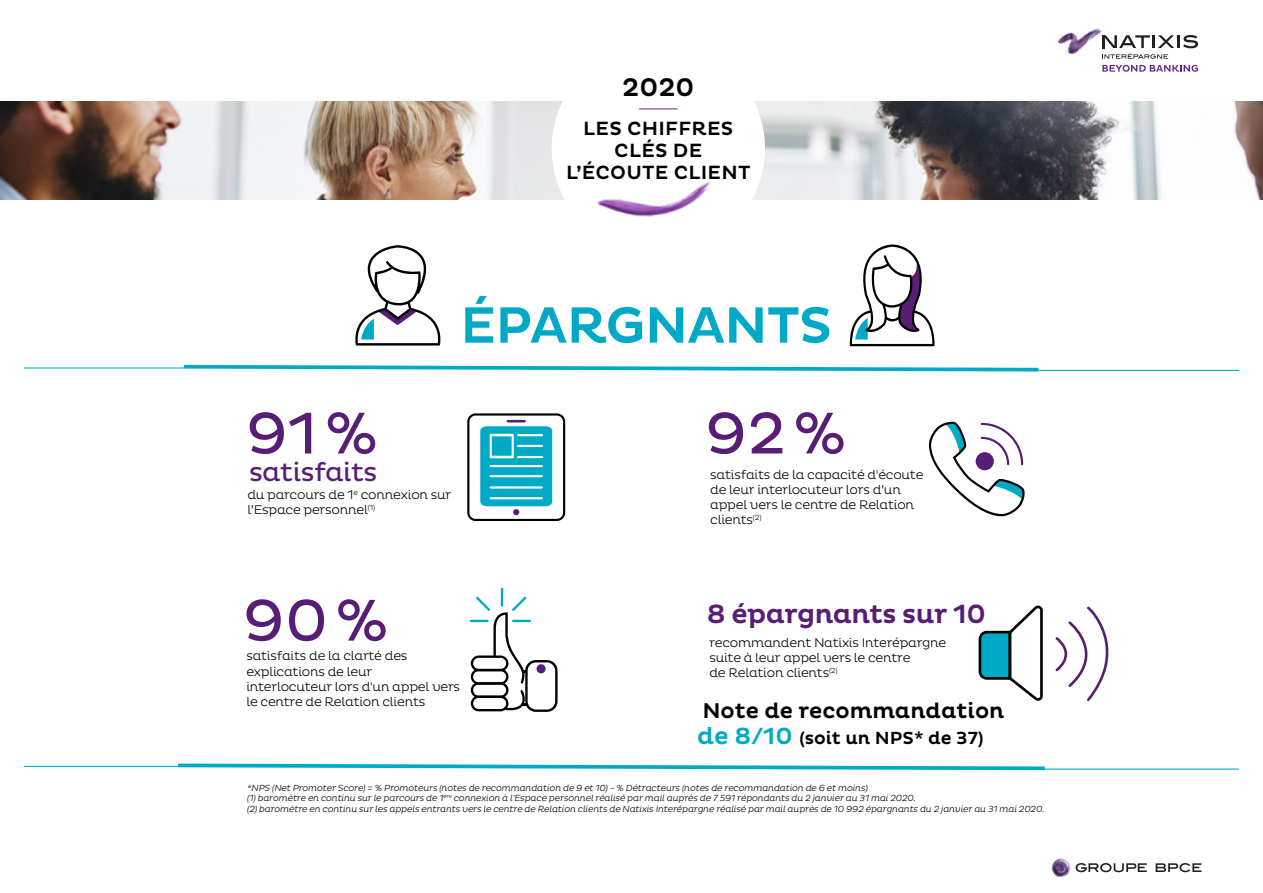
<style>
.page{position:relative;width:1263px;height:893px;background:#fff}
.page>*{position:absolute;margin:0;border:0;box-sizing:border-box;transform-origin:0 0}
.t1{font:59.85px "Pluto";color:#581d74}
.t2{font:500 51.9px "Pluto";letter-spacing:-.02em;color:#00aac7}
.t3{font:500 26.85px "Pluto";letter-spacing:-.02em;color:#581d74}
.t4{font:26.55px "Pluto";letter-spacing:-.02em;color:#581d74}
.t5{font:500 25.95px "Pluto";color:#000}
.t6{font:500 21.75px "Pluto";color:#000}
.t7{font:500 19.5px/21.9px "Pluto";letter-spacing:.015em;color:#000;text-align:center}
.t8{font:500 17.85px "Pluto";color:#000}
.t9{font:300 12.75px/15.3px "Pluto";letter-spacing:-.02em;color:#000}
.t10{font:italic 300 9px/10.8px "Pluto";letter-spacing:-.02em;color:#000}
.s1{font-size:23.85px;color:#00aac8}
</style>
<div class="page">
<img style="left:0;top:101px;width:1263px;height:99px">
<img style="left:1056px;top:28px;width:46px;height:28px">
<svg style="left:1102px;top:35px;width:96px;height:24px"></svg>
<svg style="left:1102px;top:65px;width:96px;height:7px"></svg>
<div style="left:552px;top:42px;width:213px;height:213px;background:#fff;border-radius:50%"></div>
<img style="left:597px;top:182px;width:113px;height:35px">
<hr style="left:639px;top:109px;width:38px;height:1px;background:#642483">
<img style="left:1051px;top:858px;width:20px;height:19px">
<svg style="left:1076px;top:863px;width:71px;height:9px"></svg>
<svg style="left:1155px;top:863px;width:46px;height:9px"></svg>
<svg style="left:467px;top:413px;width:98px;height:108px"></svg>
<svg style="left:929px;top:422px;width:96px;height:94px"></svg>
<svg style="left:174px;top:763px;width:871px;height:8px"></svg>
<svg style="left:184px;top:364px;width:858px;height:8px"></svg>
<hr style="left:24px;top:367px;width:160px;height:2px;background:#00aac7">
<hr style="left:1031px;top:370px;width:208px;height:1px;background:#00aac7">
<hr style="left:24px;top:766px;width:155px;height:1px;background:#00aac7">
<hr style="left:1031px;top:768px;width:208px;height:2px;background:#00aac7">
<svg style="left:470px;top:588px;width:87px;height:124px"></svg>
<svg style="left:355px;top:245px;width:86px;height:101px"></svg>
<svg style="left:850px;top:244px;width:85px;height:102px"></svg>
<svg style="left:979px;top:605px;width:64px;height:96px"></svg>
<svg style="left:1055px;top:606px;width:54px;height:95px"></svg>
<h3 class="t5" style="left:622px;top:72px;width:74px">2020</h3>
<h3 class="t7" style="left:566px;top:118px;width:186px">LES CHIFFRES<br>CLÉS DE<br>L’ÉCOUTE CLIENT</h3>
<p class="t2" style="left:460px;top:296px;width:374px">ÉPARGNANTS</p>
<p class="t1" style="left:246px;top:399px;width:133px">91%</p>
<p class="t4" style="left:249px;top:457px;width:130px">satisfaits</p>
<p class="t9" style="left:247px;top:487px;width:205px">du parcours de 1<sup>e</sup> connexion sur l’Espace personnel<sup>(1)</sup></p>
<p class="t1" style="left:705px;top:399px;width:142px">92%</p>
<p class="t9" style="left:710px;top:467px;width:215px">satisfaits de la capacité d'écoute de leur interlocuteur lors d’un appel vers le centre de Relation clients<sup>(2)</sup></p>
<p class="t1" style="left:243px;top:586px;width:147px">90%</p>
<p class="t9" style="left:246px;top:649px;width:215px">satisfaits de la clarté des explications de leur interlocuteur lors d'un appel vers le centre de Relation clients</p>
<p class="t3" style="left:707px;top:598px;width:280px">8 épargnants sur 10</p>
<p class="t9" style="left:709px;top:635px;width:238px">recommandent Natixis Interépargne suite à leur appel vers le centre<br>de Relation clients<sup>(2)</sup></p>
<p class="t6" style="left:703px;top:698px;width:303px">Note de recommandation</p>
<p class="t8" style="left:697px;top:728px;width:288px"><span class="s1">de 8/10</span> (soit un NPS* de 37)</p>
<p class="t10" style="left:247px;top:782px;width:799px">*NPS (Net Promoter Score) = % Promoteurs (notes de recommandation de 9 et 10) - % Détracteurs (notes de recommandation de 6 et moins)<br>(1) baromètre en continu sur le parcours de 1<sup>ere</sup> connexion à l'Espace personnel réalisé par mail auprès de 7 591 répondants du 2 janvier au 31 mai 2020.<br>(2) baromètre en continu sur les appels entrants vers le centre de Relation clients de Natixis Interépargne réalisé par mail auprès de 10 992 épargnants du 2 janvier au 31 mai 2020.</p>
</div>
